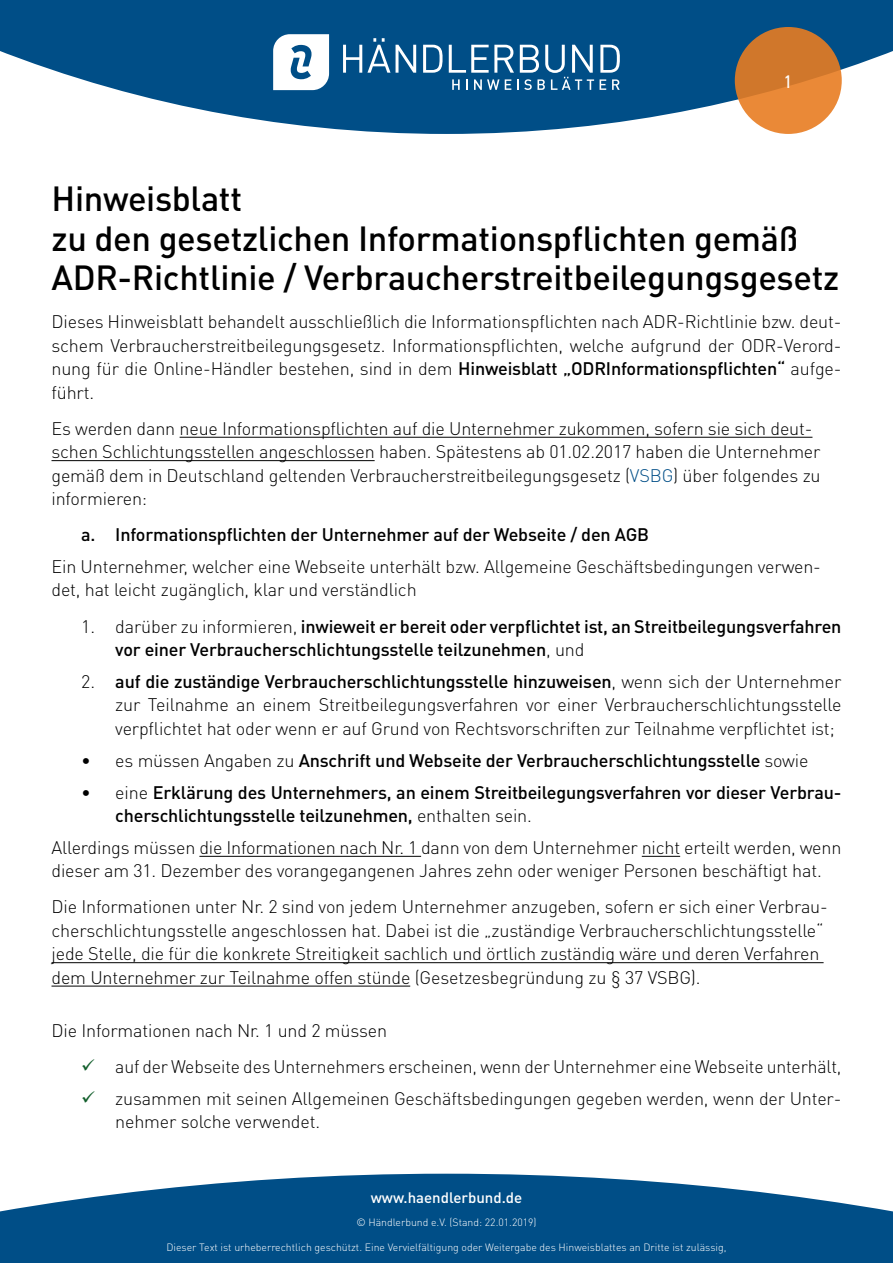
<style>
.page{position:relative;width:893px;height:1263px;background:#fff}
.page>*{position:absolute;margin:0;border:0;box-sizing:border-box;transform-origin:0 0}
.t1{font:500 34.5px/39.6px "DIN Pro";letter-spacing:-.01em;color:#000}
.t2{font:300 18px/23.4px "DIN Pro";letter-spacing:-.01em;color:#000}
.t3{font:500 18px/23.4px "DIN Pro";letter-spacing:-.01em;color:#000}
.t4{font:condensed 18px "Zurich BT";color:#fff}
.t5{font:500 15px "DIN Pro";color:#fff}
.t6{font:300 10.5px "DIN Pro";color:#fff}
.s1{font-weight:500}
.s2{color:#004e87}
.s3{font-weight:300}
</style>
<div class="page">
<svg style="left:0;top:0;width:893px;height:134px;fill:#004e87"></svg>
<svg style="left:735px;top:27px;width:107px;height:107px;background:#da7f31"></svg>
<svg style="left:343px;top:38px;width:47px;height:35px"></svg>
<svg style="left:396px;top:45px;width:20px;height:28px"></svg>
<svg style="left:423px;top:45px;width:20px;height:28px"></svg>
<svg style="left:600px;top:45px;width:20px;height:28px"></svg>
<svg style="left:449px;top:45px;width:145px;height:45px"></svg>
<svg style="left:600px;top:79px;width:6px;height:11px"></svg>
<svg style="left:612px;top:79px;width:8px;height:11px"></svg>
<svg style="left:273px;top:34px;width:56px;height:56px"></svg>
<svg style="left:0;top:1174px;width:893px;height:89px;background:#226697"></svg>
<hr style="left:180px;top:437px;width:632px;height:1px;background:#000">
<hr style="left:52px;top:460px;width:323px;height:1px;background:#000">
<hr style="left:199px;top:856px;width:222px;height:1px;background:#000">
<hr style="left:642px;top:856px;width:38px;height:1px;background:#000">
<hr style="left:52px;top:962px;width:772px;height:1px;background:#000">
<hr style="left:52px;top:986px;width:358px;height:1px;background:#000">
<p class="t4" style="left:784px;top:71px;width:10px">1</p>
<h1 class="t1" style="left:52px;top:177px;width:789px">Hinweisblatt<br>zu den gesetzlichen Informationspflichten gemäß<br>ADR-Richtlinie / Verbraucherstreitbeilegungsgesetz</h1>
<p class="t2" style="left:52px;top:309px;width:791px;text-align:justify">Dieses Hinweisblatt behandelt ausschließlich die Informationspflichten nach ADR-Richtlinie bzw. deut&shy;schem Verbraucherstreitbeilegungsgesetz. Informationspflichten, welche aufgrund der ODR-Verord&shy;nung für die Online-Händler bestehen, sind in dem <span class="s1">Hinweisblatt „ODRInformationspflichten“</span> aufge&shy;führt.</p>
<p class="t2" style="left:52px;top:416px;width:771px">Es werden dann neue Informationspflichten auf die Unternehmer zukommen, sofern sie sich deut&shy;schen Schlichtungsstellen angeschlossen haben. Spätestens ab 01.02.2017 haben die Unternehmer gemäß dem in Deutschland geltenden Verbraucherstreitbeilegungsgesetz (<span class="s2">VSBG</span>) über folgendes zu informieren:</p>
<p class="t3" style="left:81px;top:522px;width:569px">a. Informationspflichten der Unternehmer auf der Webseite / den AGB</p>
<p class="t2" style="left:52px;top:554px;width:771px">Ein Unternehmer, welcher eine Webseite unterhält bzw. Allgemeine Geschäftsbedingungen verwen&shy;det, hat leicht zugänglich, klar und verständlich</p>
<p class="t3" style="left:115px;top:614px;width:728px;text-indent:-34px"><span class="s3">1. darüber zu informieren,</span> inwieweit er bereit oder verpflichtet ist, an Streitbeilegungsverfahren vor einer Verbraucherschlichtungsstelle teilzunehmen<span class="s3">, und</span></p>
<p class="t2" style="left:115px;top:669px;width:728px;text-align:justify;text-indent:-34px">2. <span class="s1">auf die zuständige Verbraucherschlichtungsstelle hinzuweisen</span>, wenn sich der Unternehmer zur Teilnahme an einem Streitbeilegungsverfahren vor einer Verbraucherschlichtungsstelle verpflichtet hat oder wenn er auf Grund von Rechtsvorschriften zur Teilnahme verpflichtet ist;</p>
<p class="t3" style="left:81px;top:748px;width:729px"><span class="s3">• es müssen Angaben zu</span> Anschrift und Webseite der Verbraucherschlichtungsstelle <span class="s3">sowie</span></p>
<p class="t3" style="left:115px;top:780px;width:728px;text-indent:-34px"><span class="s3">• eine</span> Erklärung des Unternehmers, an einem Streitbeilegungsverfahren vor dieser Verbrau&shy;cherschlichtungsstelle teilzunehmen, <span class="s3">enthalten sein.</span></p>
<p class="t2" style="left:52px;top:835px;width:791px">Allerdings müssen die Informationen nach Nr. 1 dann von dem Unternehmer nicht erteilt werden, wenn dieser am 31. Dezember des vorangegangenen Jahres zehn oder weniger Personen beschäftigt hat.</p>
<p class="t2" style="left:52px;top:894px;width:778px">Die Informationen unter Nr. 2 sind von jedem Unternehmer anzugeben, sofern er sich einer Verbrau&shy;cherschlichtungsstelle angeschlossen hat. Dabei ist die „zuständige Verbraucherschlichtungsstelle“ jede Stelle, die für die konkrete Streitigkeit sachlich und örtlich zuständig wäre und deren Verfahren dem Unternehmer zur Teilnahme offen stünde (Gesetzesbegründung zu § 37 VSBG).</p>
<p class="t2" style="left:115px;top:1011px;width:728px;line-height:36.2px;text-indent:-64px">Die Informationen nach Nr. 1 und 2 müssen<br>auf der Webseite des Unternehmers erscheinen, wenn der Unternehmer eine Webseite unterhält,</p>
<p class="t2" style="left:115px;top:1086px;width:728px">zusammen mit seinen Allgemeinen Geschäftsbedingungen gegeben werden, wenn der Unter&shy;nehmer solche verwendet.</p>
<p class="t5" style="left:371px;top:1187px;width:153px">www.haendlerbund.de</p>
<p class="t6" style="left:356px;top:1214px;width:182px">© Händlerbund e.V. (Stand: 22.01.2019)</p>
<p class="t6" style="left:166px;top:1240px;width:562px">Dieser Text ist urheberrechtlich geschützt. Eine Vervielfältigung oder Weitergabe des Hinweisblattes an Dritte ist zulässig,</p>
</div>
